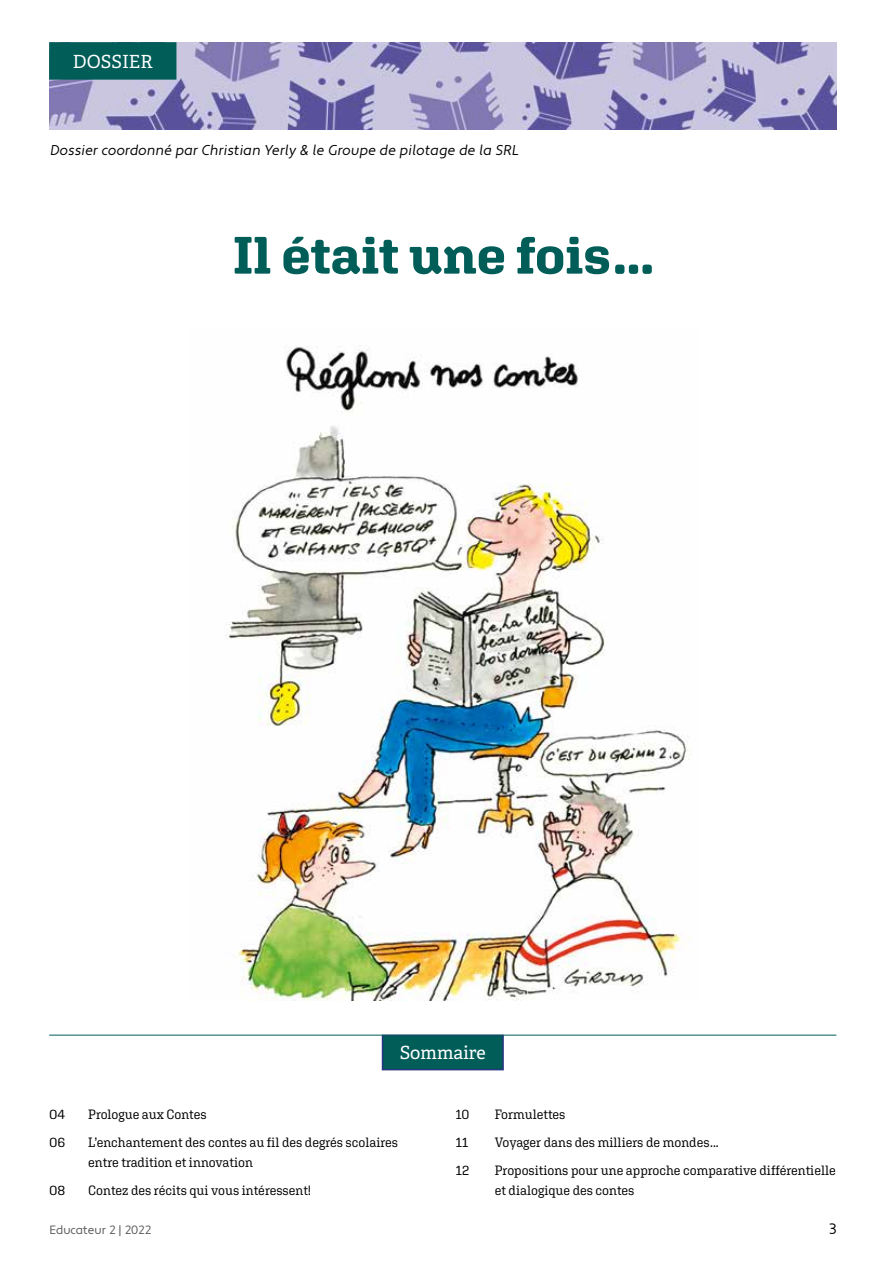
<style>
.page{position:relative;width:890px;height:1262px;background:#fff}
.page>*{position:absolute;margin:0;border:0;box-sizing:border-box;transform-origin:0 0}
.t1{font:700 52.5px "Aglet Slab";color:#005d58}
.t2{font:18.15px "Adelle";color:#fff}
.t3{font:15px "Apertura";color:#000}
.t4{font:14.25px "Apertura Obliq";color:#000}
.t5{font:13.5px/19.5px "Aglet Slab";letter-spacing:-.005em;color:#000;scale:.95 1}
.t6{font:13.5px "Aglet Slab";letter-spacing:-.005em;color:#000}
.t7{font:12px "Apertura";color:#575756}
</style>
<div class="page">
<img style="left:49px;top:42px;width:787px;height:88px">
<div style="left:382px;top:1035px;width:121px;height:35px;background:#005d58"></div>
<div style="left:381px;top:1035px;width:122px;height:35px;border:2px solid #283583"></div>
<hr style="left:49px;top:1035px;width:787px;height:1px;background:#005d58">
<img style="left:225px;top:345px;width:466px;height:655px">
<div style="left:50px;top:43px;width:126px;height:36px;background:#005d58"></div>
<div style="left:49px;top:42px;width:127px;height:38px;border:2px solid #005d58"></div>
<h2 class="t2" style="left:73px;top:48px;width:81px">DOSSIER</h2>
<p class="t4" style="left:50px;top:141px;width:470px">Dossier coordonné par Christian Yerly &amp; le Groupe de pilotage de la SRL</p>
<h1 class="t1" style="left:233px;top:224px;width:422px">Il était une fois...</h1>
<h2 class="t2" style="left:400px;top:1040px;width:87px">Sommaire</h2>
<p class="t6" style="left:49px;top:1106px;width:18px">04</p>
<p class="t5" style="left:88px;top:1104px;width:126px">Prologue aux Contes</p>
<p class="t6" style="left:49px;top:1134px;width:18px">06</p>
<p class="t5" style="left:88px;top:1132px;width:328px">L’enchantement des contes au fil des degrés scolaires entre tradition et innovation</p>
<p class="t6" style="left:49px;top:1182px;width:18px">08</p>
<p class="t5" style="left:88px;top:1180px;width:236px">Contez des récits qui vous intéressent!</p>
<p class="t5" style="left:455px;top:1104px;width:16px">10</p>
<p class="t5" style="left:494px;top:1104px;width:76px">Formulettes</p>
<p class="t6" style="left:455px;top:1134px;width:14px">11</p>
<p class="t5" style="left:494px;top:1132px;width:237px">Voyager dans des milliers de mondes...</p>
<p class="t6" style="left:455px;top:1162px;width:15px">12</p>
<p class="t5" style="left:494px;top:1160px;width:360px">Propositions pour une approche comparative différentielle et dialogique des contes</p>
<p class="t7" style="left:50px;top:1223px;width:103px">Educateur 2 | 2022</p>
<p class="t3" style="left:829px;top:1220px;width:9px">3</p>
</div>
